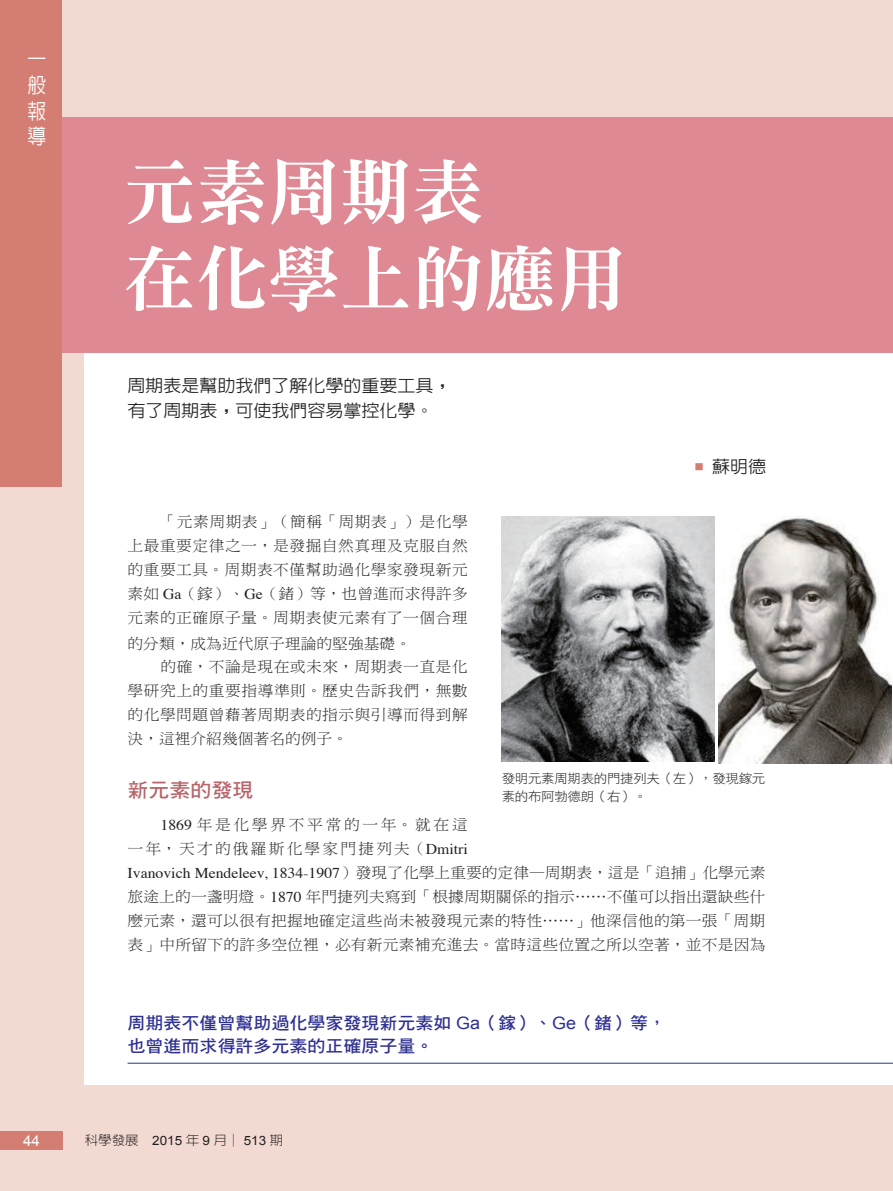
<style>
.page{position:relative;width:893px;height:1191px;background:#f2d9d1}
.page>*{position:absolute;margin:0;border:0;box-sizing:border-box;transform-origin:0 0}
.t1{font:72px/86.4px "DF Ming Std W9";color:#fff}
.t2{font:500 21px/25.7px "AR New Hei B5";color:#fff;text-align:justify;scale:.9 1}
.t3{font:19.95px "DF Hei Std W7";color:#b86469;scale:1.05 1}
.t4{font:17.1px/22.5px "DF Hei Std W7";color:#2e3092;scale:1.05 1}
.t5{font:500 17.1px/25.5px "AR New Hei B5";color:#231f20;scale:1.05 1}
.t6{font:15px/24.2px "DF Ming Std W3";letter-spacing:.03em;color:#231f20;text-align:justify;scale:1.05 1}
.t7{font:15px "Times";color:#231f20;scale:1.05 1}
.t8{font:15px/24px "DF Ming Std W3";letter-spacing:.14em;color:#231f20;text-align:right;scale:1.05 1}
.t9{font:15px "Arial";color:#fff}
.t10{font:12.9px/18px "DF Hei Std W3";letter-spacing:-.025em;color:#231f20;scale:1.05 1}
.t11{font:300 12.9px "AR New Hei B5";color:#231f20;scale:1.05 1}
.s1{font-weight:700}
.s2{font-family:"Times"}
.s3{font-family:"DF Ming Std W3"}
.s4{font-family:"Arial"}
.s5{font-family:"Arial";font-weight:400}
</style>
<div class="page">
<div style="left:85px;top:118px;width:808px;height:966px;background:#fff"></div>
<div style="left:0;top:1131px;width:62px;height:18px;background:#d47e73"></div>
<div style="left:0;top:0;width:62px;height:487px;background:#d47e73"></div>
<hr style="left:128px;top:1063px;width:765px;height:1px;background:#2e3092">
<div style="left:62px;top:118px;width:831px;height:235px;background:#de8994"></div>
<img style="left:502px;top:516px;width:212px;height:245px">
<img style="left:719px;top:516px;width:172px;height:247px">
<h2 class="t2" style="left:28px;top:47px;width:22px">一般報導</h2>
<p class="t9" style="left:23px;top:1131px;width:18px">44</p>
<h1 class="t1" style="left:124px;top:148px;width:505px">元素周期表<br>在化學上的應用</h1>
<p class="t5" style="left:128px;top:372px;width:310px">周期表是幫助我們了解化學的重要工具<span class="s1">，</span>有了周期表<span class="s1">，</span>可使我們容易掌控化學<span class="s1">。</span></p>
<p class="t5" style="left:695px;top:454px;width:70px"><sup>■</sup> 蘇明德</p>
<p class="t6" style="left:128px;top:510px;width:325px;text-indent:33px">「元素周期表」（簡稱「周期表」）是化學上最重要定律之一，是發掘自然真理及克服自然的重要工具。周期表不僅幫助過化學家發現新元素如 <span class="s2">Ga</span>（鎵）、<span class="s2">Ge</span>（鍺）等，也曾進而求得許多元素的正確原子量。周期表使元素有了一個合理的分類，成為近代原子理論的堅強基礎。</p>
<p class="t6" style="left:128px;top:654px;width:326px;text-indent:33px">的確，不論是現在或未來，周期表一直是化學研究上的重要指導準則。歷史告訴我們，無數的化學問題曾藉著周期表的指示與引導而得到解決，這裡介紹幾個著名的例子。</p>
<h3 class="t3" style="left:128px;top:779px;width:121px">新元素的發現</h3>
<p class="t8" style="left:128px;top:812px;width:325px"><span class="s2">1869</span> 年是化學界不平常的一年。就在這<br>一年，天才的俄羅斯化學家門捷列夫（<span class="s2">Dmitri</span></p>
<p class="t7" style="left:128px;top:859px;width:609px">Ivanovich Mendeleev, 1834-1907<span class="s3">）發現了化學上重要的定律—周期表，這是「追捕」化學元素</span></p>
<p class="t6" style="left:128px;top:884px;width:609px">旅途上的一盞明燈。<span class="s2">1870</span> 年門捷列夫寫到「根據周期關係的指示⋯⋯不僅可以指出還缺些什麼元素，還可以很有把握地確定這些尚未被發現元素的特性⋯⋯」他深信他的第一張「周期表」中所留下的許多空位裡，必有新元素補充進去。當時這些位置之所以空著，並不是因為</p>
<p class="t10" style="left:502px;top:769px;width:253px">發明元素周期表的門捷列夫（左），發現鎵元素的布阿勃德朗（右）。</p>
<p class="t4" style="left:128px;top:1011px;width:514px">周期表不僅曾幫助過化學家發現新元素如 <span class="s4">Ga</span>（鎵）、<span class="s4">Ge</span>（鍺）等，也曾進而求得許多元素的正確原子量。</p>
<p class="t11" style="left:85px;top:1133px;width:190px">科學發展 <span class="s5">2015</span> 年 <span class="s5">9</span> 月│ <span class="s5">513</span> 期</p>
</div>
